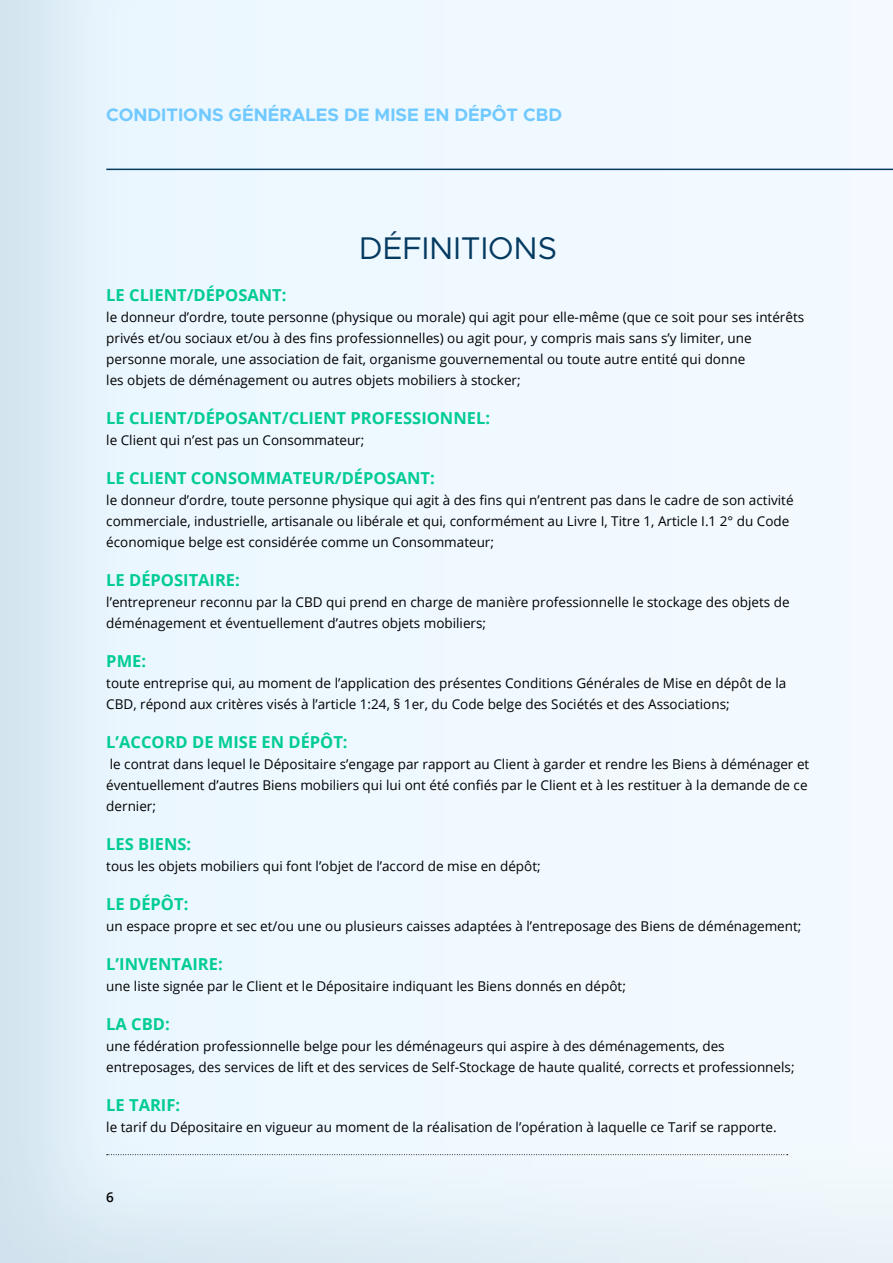
<style>
.page{position:relative;width:893px;height:1263px;background:#fff}
.page>*{position:absolute;margin:0;border:0;box-sizing:border-box;transform-origin:0 0}
.t1{font:31.5px "Metropolis";color:#053b61}
.t2{font:700 18.15px "Metropolis";color:#70c9ff}
.t3{font:700 16.5px "Open Sans";color:#00cc94}
.t4{font:13.5px/21px "Open Sans";color:#000}
.t5{font:600 13.5px "Open Sans";color:#000}
</style>
<div class="page">
<div style="left:0;top:0;width:893px;height:1263px;background:#053b61;opacity:.11"></div>
<hr style="left:106px;top:169px;width:787px;height:1px;background:#053b61">
<svg style="left:107px;top:1154px;width:681px;height:1px"></svg>
<h2 class="t2" style="left:106px;top:103px;width:458px">CONDITIONS GÉNÉRALES DE MISE EN DÉPÔT CBD</h2>
<h1 class="t1" style="left:359px;top:229px;width:200px">DÉFINITIONS</h1>
<p class="t3" style="left:106px;top:283px;width:182px">LE CLIENT/DÉPOSANT:</p>
<p class="t4" style="left:106px;top:306px;width:699px">le donneur d’ordre, toute personne (physique ou morale) qui agit pour elle-même (que ce soit pour ses intérêts privés et/ou sociaux et/ou à des fins professionnelles) ou agit pour, y compris mais sans s’y limiter, une personne morale, une association de fait, organisme gouvernemental ou toute autre entité qui donne<br>les objets de déménagement ou autres objets mobiliers à stocker;</p>
<p class="t3" style="left:106px;top:406px;width:385px">LE CLIENT/DÉPOSANT/CLIENT PROFESSIONNEL:</p>
<p class="t4" style="left:106px;top:429px;width:260px">le Client qui n’est pas un Consommateur;</p>
<p class="t3" style="left:106px;top:466px;width:330px">LE CLIENT CONSOMMATEUR/DÉPOSANT:</p>
<p class="t4" style="left:106px;top:489px;width:689px">le donneur d’ordre, toute personne physique qui agit à des fins qui n’entrent pas dans le cadre de son activité commerciale, industrielle, artisanale ou libérale et qui, conformément au Livre I, Titre 1, Article I.1 2° du Code économique belge est considérée comme un Consommateur;</p>
<p class="t3" style="left:106px;top:568px;width:135px">LE DÉPOSITAIRE:</p>
<p class="t4" style="left:106px;top:591px;width:685px">l’entrepreneur reconnu par la CBD qui prend en charge de manière professionnelle le stockage des objets de déménagement et éventuellement d’autres objets mobiliers;</p>
<p class="t3" style="left:106px;top:649px;width:41px">PME:</p>
<p class="t4" style="left:106px;top:672px;width:681px">toute entreprise qui, au moment de l’application des présentes Conditions Générales de Mise en dépôt de la<br>CBD, répond aux critères visés à l’article 1:24, § 1er, du Code belge des Sociétés et des Associations;</p>
<p class="t3" style="left:106px;top:730px;width:243px">L’ACCORD DE MISE EN DÉPÔT:</p>
<p class="t4" style="left:106px;top:753px;width:704px">le contrat dans lequel le Dépositaire s’engage par rapport au Client à garder et rendre les Biens à déménager et éventuellement d’autres Biens mobiliers qui lui ont été confiés par le Client et à les restituer à la demande de ce dernier;</p>
<p class="t3" style="left:106px;top:832px;width:86px">LES BIENS:</p>
<p class="t4" style="left:106px;top:855px;width:436px">tous les objets mobiliers qui font l’objet de l’accord de mise en dépôt;</p>
<p class="t3" style="left:106px;top:892px;width:84px">LE DÉPÔT:</p>
<p class="t4" style="left:106px;top:915px;width:697px">un espace propre et sec et/ou une ou plusieurs caisses adaptées à l’entreposage des Biens de déménagement;</p>
<p class="t3" style="left:106px;top:952px;width:118px">L’INVENTAIRE:</p>
<p class="t4" style="left:106px;top:975px;width:521px">une liste signée par le Client et le Dépositaire indiquant les Biens donnés en dépôt;</p>
<p class="t3" style="left:106px;top:1012px;width:65px">LA CBD:</p>
<p class="t4" style="left:106px;top:1035px;width:690px">une fédération professionnelle belge pour les déménageurs qui aspire à des déménagements, des entreposages, des services de lift et des services de Self-Stockage de haute qualité, corrects et professionnels;</p>
<p class="t3" style="left:106px;top:1093px;width:75px">LE TARIF:</p>
<p class="t4" style="left:106px;top:1116px;width:672px">le tarif du Dépositaire en vigueur au moment de la réalisation de l’opération à laquelle ce Tarif se rapporte.</p>
<p class="t5" style="left:106px;top:1188px;width:9px">6</p>
</div>
